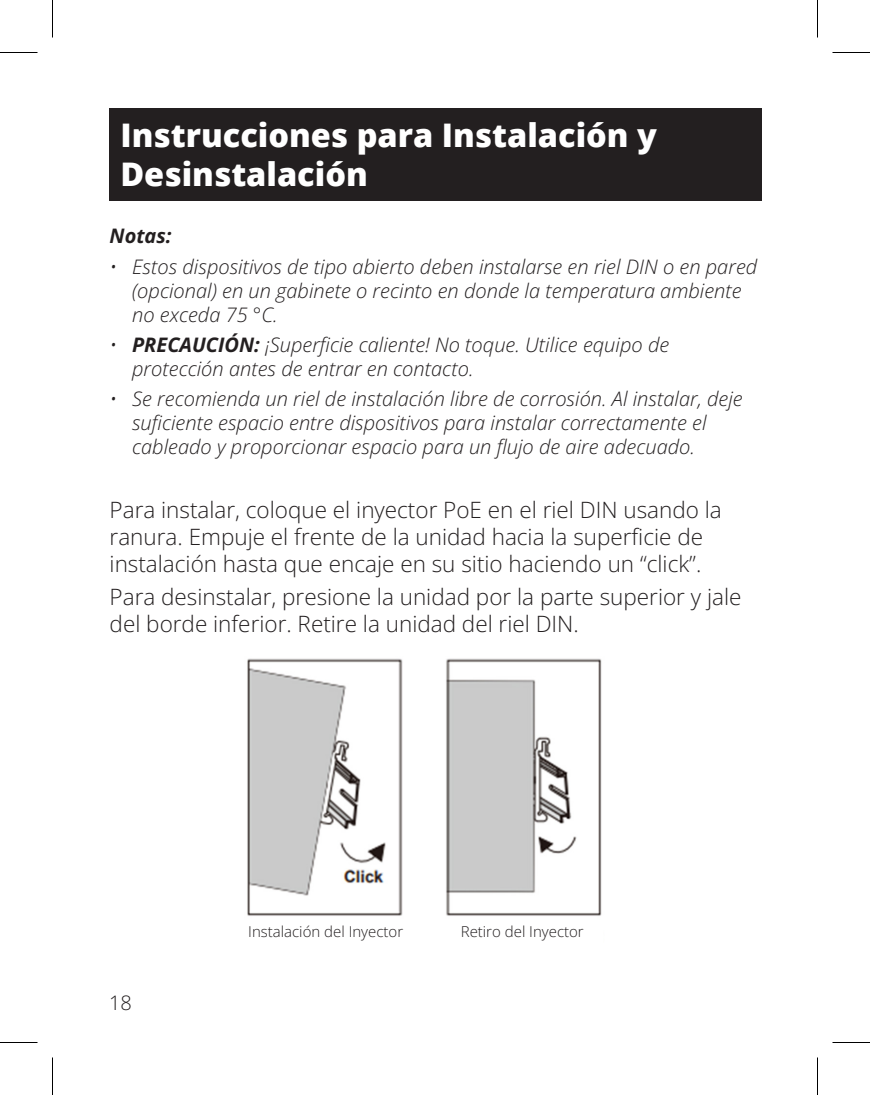
<style>
.page{position:relative;width:870px;height:1095px;background:#fff}
.page>*{position:absolute;margin:0;border:0;box-sizing:border-box;transform-origin:0 0}
.Page_Header_-_Black_Bar{font:800 32.5px/39px "Open Sans";color:#fff}
.t1{font:22.5px/27px "Open Sans";color:#231f20}
.t2{font:italic 20px/24px "Open Sans";color:#231f20}
.t3{font:italic 700 20px "Open Sans";color:#231f20}
.t4{font:20px "Open Sans";color:#231f20}
.t5{font:15px "Open Sans";color:#231f20}
.s1{font-weight:700}
</style>
<div class="page">
<div style="left:109px;top:109px;width:652px;height:92px;background:#231f20"></div>
<img style="left:247px;top:658px;width:355px;height:258px">
<hr style="left:0;top:52px;width:38px;height:1px;background:#000">
<hr style="left:832px;top:52px;width:38px;height:1px;background:#000">
<hr style="left:0;top:1042px;width:38px;height:1px;background:#000">
<hr style="left:832px;top:1042px;width:38px;height:1px;background:#000">
<hr style="left:52px;top:0;width:1px;height:38px;background:#000">
<hr style="left:52px;top:1058px;width:1px;height:37px;background:#000">
<hr style="left:817px;top:0;width:1px;height:38px;background:#000">
<hr style="left:817px;top:1058px;width:1px;height:37px;background:#000">
<p class="Page_Header_-_Black_Bar" style="left:120px;top:114px;width:538px">Instrucciones para Instalación y<br>Desinstalación</p>
<p class="t3" style="left:110px;top:222px;width:64px">Notas:</p>
<p class="t2" style="left:132px;top:254px;width:627px;text-indent:-22px">• Estos dispositivos de tipo abierto deben instalarse en riel DIN o en pared (opcional) en un gabinete o recinto en donde la temperatura ambiente no exceda 75 °C.</p>
<p class="t2" style="left:132px;top:332px;width:539px;text-indent:-22px">• <span class="s1">PRECAUCIÓN:</span> ¡Superficie caliente! No toque. Utilice equipo de protección antes de entrar en contacto.</p>
<p class="t2" style="left:132px;top:386px;width:612px;text-indent:-22px">• Se recomienda un riel de instalación libre de corrosión. Al instalar, deje suficiente espacio entre dispositivos para instalar correctamente el cableado y proporcionar espacio para un flujo de aire adecuado.</p>
<p class="t1" style="left:110px;top:496px;width:614px">Para instalar, coloque el inyector PoE en el riel DIN usando la ranura. Empuje el frente de la unidad hacia la superficie de instalación hasta que encaje en su sitio haciendo un “click”.</p>
<p class="t1" style="left:110px;top:583px;width:633px">Para desinstalar, presione la unidad por la parte superior y jale del borde inferior. Retire la unidad del riel DIN.</p>
<p class="t4" style="left:109px;top:990px;width:24px">18</p>
<p class="t5" style="left:248px;top:922px;width:156px">Instalación del Inyector</p>
<p class="t5" style="left:461px;top:922px;width:125px">Retiro del Inyector</p>
</div>
